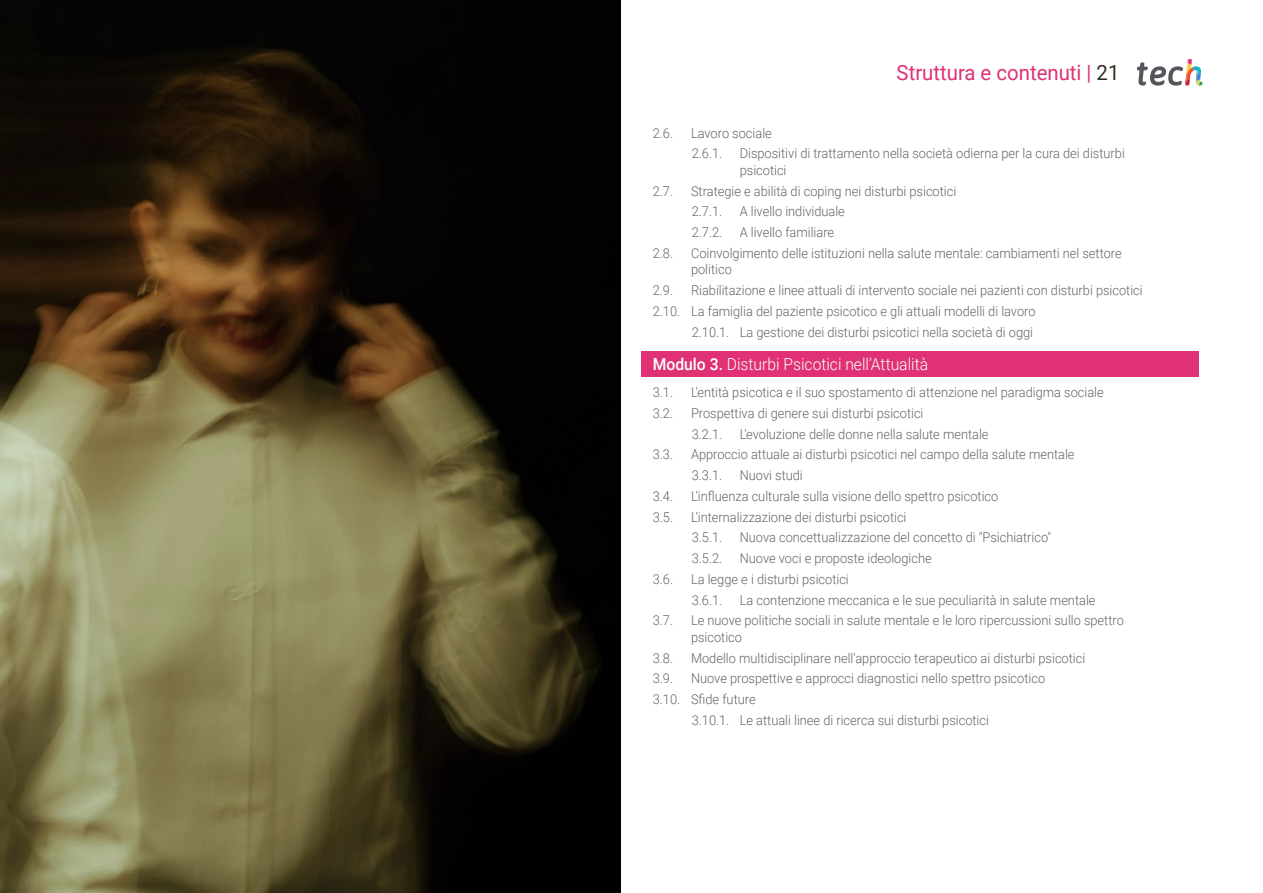
<style>
.page{position:relative;width:1263px;height:893px;background:#fff}
.page>*{position:absolute;margin:0;border:0;box-sizing:border-box;transform-origin:0 0}
.t1{font:21px "Roboto";color:#df3174}
.t2{font:300 16.5px "Roboto";color:#fff;scale:.95 1}
.t3{font:300 13.5px/20.7px "Roboto";color:#61646a;scale:.95 1}
.s1{color:#312e20}
.s2{font-weight:500}
</style>
<div class="page">
<img style="left:0;top:0;width:621px;height:893px">
<svg style="left:1137px;top:59px;width:65px;height:27px"></svg>
<div style="left:642px;top:351px;width:557px;height:25px;background:#df3174"></div>
<h1 class="t1" style="left:897px;top:57px;width:224px">Struttura e contenuti | <span class="s1">21</span></h1>
<p class="t3" style="left:653px;top:122px;width:23px">2.6.</p>
<p class="t3" style="left:691px;top:122px;width:87px">Lavoro sociale<br>2.6.1.</p>
<p class="t3" style="left:740px;top:145px;width:407px;line-height:16.5px">Dispositivi di trattamento nella società odierna per la cura dei disturbi psicotici</p>
<p class="t3" style="left:653px;top:180px;width:23px">2.7.</p>
<p class="t3" style="left:691px;top:180px;width:281px">Strategie e abilità di coping nei disturbi psicotici<br>2.7.1.</p>
<p class="t3" style="left:740px;top:201px;width:112px">A livello individuale</p>
<p class="t3" style="left:692px;top:222px;width:34px">2.7.2.</p>
<p class="t3" style="left:740px;top:222px;width:101px">A livello familiare</p>
<p class="t3" style="left:653px;top:242px;width:23px">2.8.</p>
<p class="t3" style="left:691px;top:244px;width:455px;line-height:16.5px">Coinvolgimento delle istituzioni nella salute mentale: cambiamenti nel settore politico</p>
<p class="t3" style="left:653px;top:280px;width:23px">2.9.</p>
<p class="t3" style="left:691px;top:280px;width:477px">Riabilitazione e linee attuali di intervento sociale nei pazienti con disturbi psicotici</p>
<p class="t3" style="left:653px;top:300px;width:404px">2.10. La famiglia del paziente psicotico e gli attuali modelli di lavoro</p>
<p class="t3" style="left:692px;top:321px;width:361px">2.10.1. La gestione dei disturbi psicotici nella società di oggi</p>
<p class="t2" style="left:653px;top:352px;width:291px"><span class="s2">Modulo 3.</span> Disturbi Psicotici nell’Attualità</p>
<p class="t3" style="left:653px;top:381px;width:23px">3.1.</p>
<p class="t3" style="left:691px;top:381px;width:436px">L'entità psicotica e il suo spostamento di attenzione nel paradigma sociale</p>
<p class="t3" style="left:653px;top:402px;width:23px">3.2.</p>
<p class="t3" style="left:691px;top:402px;width:246px">Prospettiva di genere sui disturbi psicotici<br>3.2.1.</p>
<p class="t3" style="left:740px;top:423px;width:263px">L'evoluzione delle donne nella salute mentale</p>
<p class="t3" style="left:653px;top:444px;width:23px">3.3.</p>
<p class="t3" style="left:691px;top:444px;width:405px">Approccio attuale ai disturbi psicotici nel campo della salute mentale<br>3.3.1.</p>
<p class="t3" style="left:740px;top:464px;width:68px">Nuovi studi</p>
<p class="t3" style="left:653px;top:485px;width:23px">3.4.</p>
<p class="t3" style="left:691px;top:485px;width:325px">L'influenza culturale sulla visione dello spettro psicotico</p>
<p class="t3" style="left:653px;top:506px;width:23px">3.5.</p>
<p class="t3" style="left:691px;top:506px;width:228px">L'internalizzazione dei disturbi psicotici<br>3.5.1.</p>
<p class="t3" style="left:740px;top:527px;width:329px">Nuova concettualizzazione del concetto di "Psichiatrico"</p>
<p class="t3" style="left:692px;top:547px;width:34px">3.5.2.</p>
<p class="t3" style="left:740px;top:547px;width:204px">Nuove voci e proposte ideologiche</p>
<p class="t3" style="left:653px;top:568px;width:23px">3.6.</p>
<p class="t3" style="left:691px;top:568px;width:168px">La legge e i disturbi psicotici<br>3.6.1.</p>
<p class="t3" style="left:740px;top:589px;width:376px">La contenzione meccanica e le sue peculiarità in salute mentale</p>
<p class="t3" style="left:653px;top:610px;width:23px">3.7.</p>
<p class="t3" style="left:691px;top:612px;width:457px;line-height:16.5px">Le nuove politiche sociali in salute mentale e le loro ripercussioni sullo spettro psicotico</p>
<p class="t3" style="left:653px;top:647px;width:23px">3.8.</p>
<p class="t3" style="left:691px;top:647px;width:416px">Modello multidisciplinare nell'approccio terapeutico ai disturbi psicotici</p>
<p class="t3" style="left:653px;top:668px;width:23px">3.9.</p>
<p class="t3" style="left:691px;top:668px;width:374px">Nuove prospettive e approcci diagnostici nello spettro psicotico</p>
<p class="t3" style="left:653px;top:688px;width:110px">3.10. Sfide future</p>
<p class="t3" style="left:692px;top:709px;width:314px">3.10.1. Le attuali linee di ricerca sui disturbi psicotici</p>
</div>
